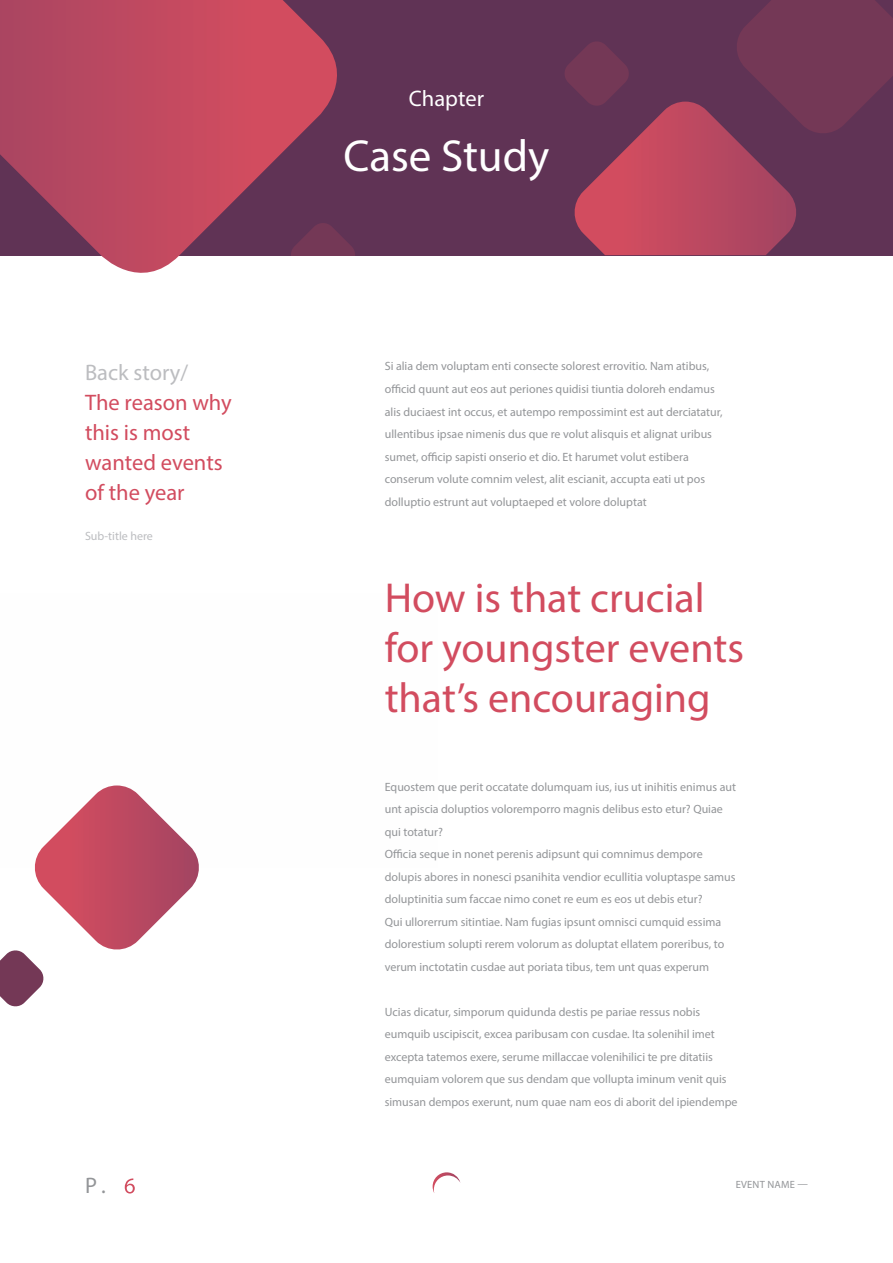
<style>
.page{position:relative;width:893px;height:1263px;background:#fff}
.page>*{position:absolute;margin:0;border:0;box-sizing:border-box;transform-origin:0 0}
.t1{font:45px "Myriad Pro";color:#fff}
.t2{font:42px/50.4px "Myriad Pro";color:#d24c5f}
.t3{font:22.5px/30px "Myriad Pro";color:#d24c5f}
.t4{font:22.5px "Myriad Pro";color:#bcbdc0}
.t5{font:22.5px "Myriad Pro";color:#fff}
.t6{font:22.5px "Myriad Pro";color:#939598}
.t7{font:12px/22.5px "Myriad Pro";color:#939598}
.t8{font:12px "Myriad Pro";color:#bcbdc0}
.t9{font:10.5px "Myriad Pro";letter-spacing:.02em;color:#939598}
.s1{color:#fff}
</style>
<div class="page">
<div style="left:0;top:0;width:893px;height:255px;background:#603355"></div>
<svg style="left:565px;top:0;width:328px;height:255px"></svg>
<svg style="left:0;top:0;width:359px;height:273px"></svg>
<svg style="left:0;top:785px;width:199px;height:222px"></svg>
<svg style="left:433px;top:1172px;width:27px;height:21px"></svg>
<p class="t5" style="left:409px;top:85px;width:77px">Chapter</p>
<p class="t4" style="left:85px;top:359px;width:105px">Back story/</p>
<p class="t3" style="left:85px;top:387px;width:148px">The reason why this is most wanted events of the year</p>
<p class="t8" style="left:85px;top:528px;width:69px">Sub-title here</p>
<p class="t1" style="left:344px;top:128px;width:207px">Case Study</p>
<p class="t7" style="left:385px;top:355px;width:339px">Si alia dem voluptam enti consecte solorest errovitio. Nam atibus, officid quunt aut eos aut periones quidisi tiuntia doloreh endamus alis duciaest int occus, et autempo rempossimint est aut derciatatur, ullentibus ipsae nimenis dus que re volut alisquis et alignat uribus sumet, officip sapisti onserio et dio. Et harumet volut estibera conserum volute comnim velest, alit escianit, accupta eati ut pos dolluptio estrunt aut voluptaeped et volore doluptat</p>
<p class="t2" style="left:385px;top:572px;width:361px">How is that crucial for youngster events that’s encouraging</p>
<p class="t7" style="left:385px;top:775px;width:353px">Equostem que perit occatate dolumquam ius, ius ut inihitis enimus aut unt apiscia doluptios voloremporro magnis delibus esto etur? Quiae qui totatur?</p>
<p class="t7" style="left:385px;top:843px;width:352px">Officia seque in nonet perenis adipsunt qui comnimus dempore dolupis abores in nonesci psanihita vendior ecullitia voluptaspe samus doluptinitia sum faccae nimo conet re eum es eos ut debis etur?<br>Qui ullorerrum sitintiae. Nam fugias ipsunt omnisci cumquid essima dolorestium solupti rerem volorum as doluptat ellatem poreribus, to verum inctotatin cusdae aut poriata tibus, tem unt quas experum</p>
<p class="t7" style="left:385px;top:1000px;width:354px">Ucias dicatur, simporum quidunda destis pe pariae ressus nobis eumquib uscipiscit, excea paribusam con cusdae. Ita solenihil imet excepta tatemos exere, serume millaccae volenihilici te pre ditatiis eumquiam volorem que sus dendam que vollupta iminum venit quis simusan dempos exerunt, num quae nam eos di aborit del ipiendempe</p>
<h3 class="t6" style="left:85px;top:1172px;width:52px">P. <span class="s1">6</span></h3>
<p class="t9" style="left:736px;top:1178px;width:74px">EVENT NAME —</p>
</div>
